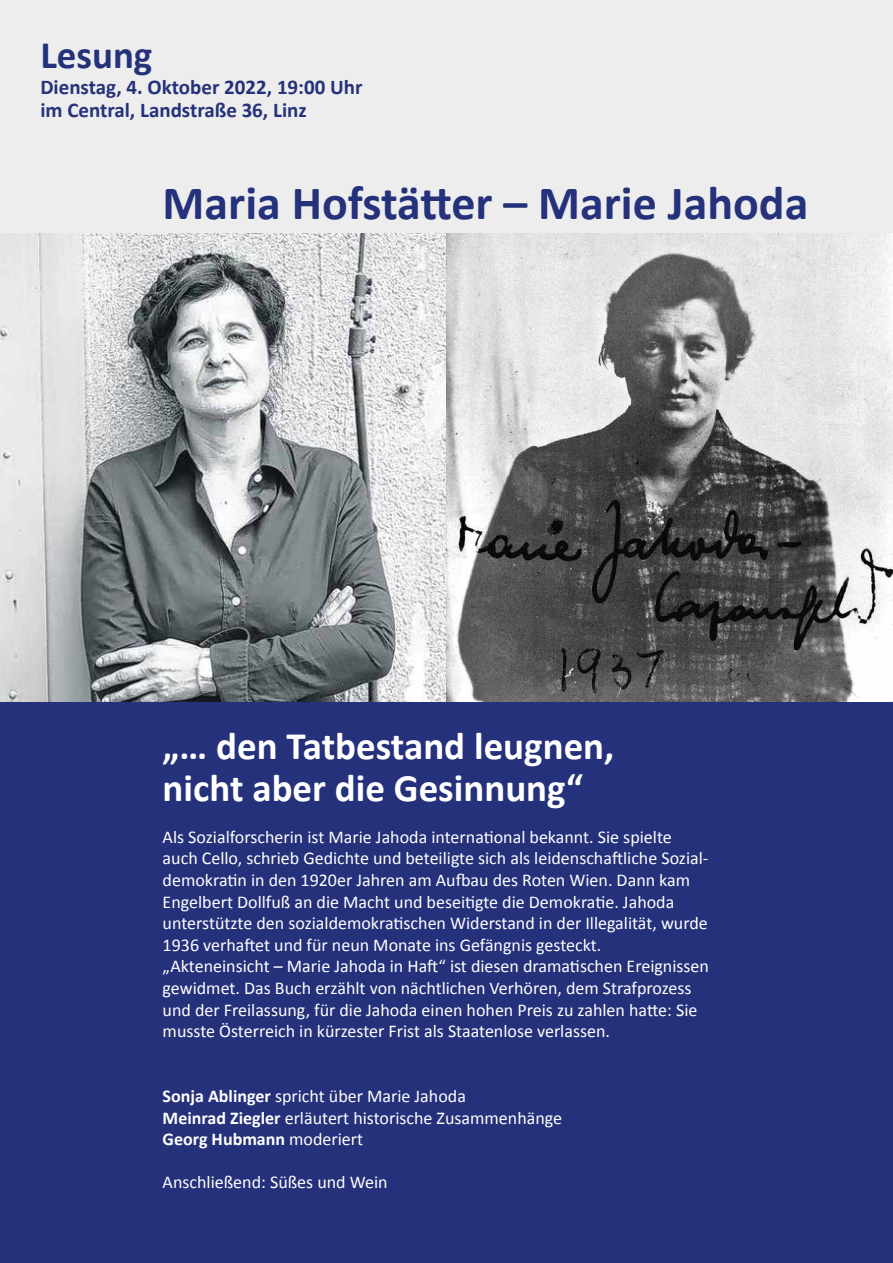
<style>
.page{position:relative;width:893px;height:1263px;background:#fff}
.page>*{position:absolute;margin:0;border:0;box-sizing:border-box;transform-origin:0 0}
.t1{font:700 48px "Calibri";color:#25317a}
.t2{font:700 39px/42px "Calibri";color:#fff}
.t3{font:700 39px "Calibri";color:#25317a}
.t4{font:700 21px/22.5px "Calibri";color:#25317a}
.t5{font:18px/21.6px "Calibri";color:#fff}
.s1{font-weight:700}
</style>
<div class="page">
<div style="left:0;top:0;width:893px;height:271px;background:#ededed"></div>
<div style="left:0;top:248px;width:893px;height:1015px;background:#25317a"></div>
<img style="left:0;top:234px;width:893px;height:468px">
<h2 class="t3" style="left:40px;top:30px;width:114px">Lesung</h2>
<p class="t4" style="left:40px;top:76px;width:324px">Dienstag, 4. Oktober 2022, 19:00 Uhr im Central, Landstraße 36, Linz</p>
<h1 class="t1" style="left:163px;top:172px;width:647px">Maria Hofstätter – Marie Jahoda</h1>
<h2 class="t2" style="left:163px;top:725px;width:453px">„… den Tatbestand leugnen, nicht aber die Gesinnung“</h2>
<p class="t5" style="left:163px;top:826px;width:548px">Als Sozialforscherin ist Marie Jahoda international bekannt. Sie spielte auch Cello, schrieb Gedichte und beteiligte sich als leidenschaftliche Sozial&shy;demokratin in den 1920er Jahren am Aufbau des Roten Wien. Dann kam Engelbert Dollfuß an die Macht und beseitigte die Demokratie. Jahoda unterstützte den sozialdemokratischen Widerstand in der Illegalität, wurde 1936 verhaftet und für neun Monate ins Gefängnis gesteckt. „Akteneinsicht – Marie Jahoda in Haft“ ist diesen dramatischen Ereignissen gewidmet. Das Buch erzählt von nächtlichen Verhören, dem Strafprozess und der Freilassung, für die Jahoda einen hohen Preis zu zahlen hatte: Sie musste Österreich in kürzester Frist als Staatenlose verlassen.</p>
<p class="t5" style="left:163px;top:1085px;width:401px"><span class="s1">Sonja Ablinger</span> spricht über Marie Jahoda<br><span class="s1">Meinrad Ziegler</span> erläutert historische Zusammenhänge<br><span class="s1">Georg Hubmann</span> moderiert</p>
<p class="t5" style="left:163px;top:1172px;width:227px">Anschließend: Süßes und Wein</p>
</div>
